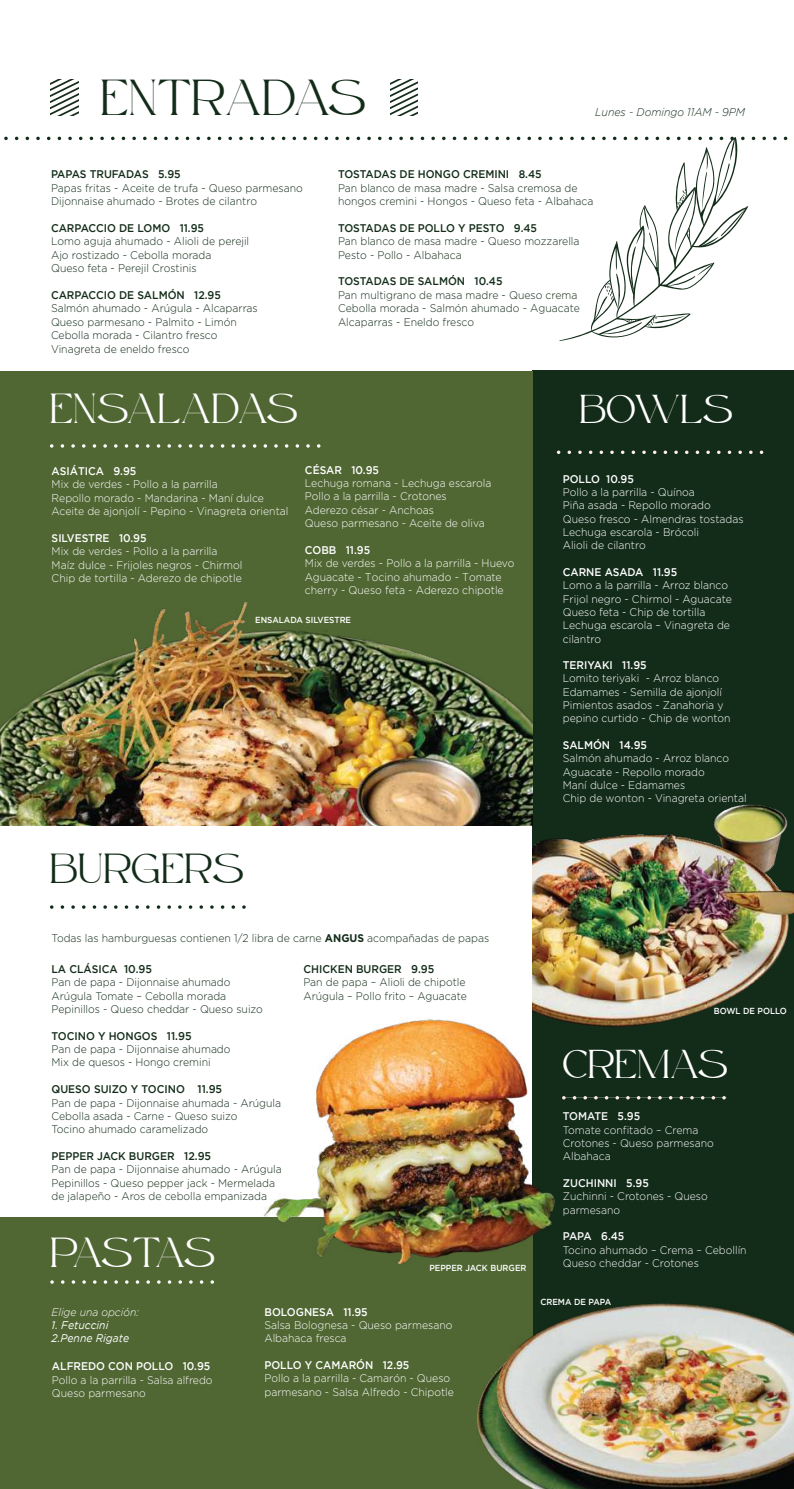
<style>
.page{position:relative;width:794px;height:1489px;background:#fff}
.page>*{position:absolute;margin:0;border:0;box-sizing:border-box;transform-origin:0 0}
.t1{font:50.57px "Beauty Swing Personal Use";letter-spacing:.01em;color:#132c19;scale:.94 1}
.t2{font:42px "Beauty Swing Personal Use";letter-spacing:.01em;color:#fff;scale:.94 1}
.t3{font:42px "Beauty Swing Personal Use";letter-spacing:.01em;color:#132c19;scale:.94 1}
.t4{font:42px "Beauty Swing Personal Use";letter-spacing:-.04em;color:#fff;scale:.94 1}
.t5{font:40.25px "Beauty Swing Personal Use";letter-spacing:.01em;color:#fff;scale:.94 1}
.t6{font:italic 300 11.2px "Gotham";color:#132c19;scale:.94 1}
.t7{font:300 11.03px/13.5px "Gotham";color:#132c19;scale:.94 1}
.t8{font:300 11.03px/13.3px "Gotham";color:#fff;scale:.94 1}
.t9{font:300 11.03px/13.3px "Gotham";color:#f9f9fa;scale:.94 1}
.t10{font:500 11.03px "Gotham";color:#fff;scale:.94 1}
.t11{font:italic 11.03px/13.3px "Gotham";color:#fff;scale:.94 1}
.t12{font:italic 300 11.03px "Gotham";color:#fff;scale:.94 1}
.t13{font:500 8.75px "Gotham";color:#fff;scale:.94 1}
.s1{font-weight:500}
.s2{font-size:11.2px;color:#162c1b}
.s3{font-size:11.2px}
.s4{font-weight:700}
.s5{font-weight:500;font-size:11.2px}
.s6{font-weight:500;color:#fff}
</style>
<div class="page">
<div style="left:532px;top:370px;width:262px;height:1111px;background:#132c19"></div>
<div style="left:0;top:1217px;width:532px;height:271px;background:#506733"></div>
<img style="left:263px;top:1019px;width:311px;height:272px">
<img style="left:532px;top:662px;width:262px;height:396px">
<img style="left:0;top:371px;width:532px;height:454px">
<svg style="left:558px;top:450px;width:206px;height:4px"></svg>
<svg style="left:50px;top:80px;width:28px;height:36px"></svg>
<svg style="left:390px;top:80px;width:28px;height:36px"></svg>
<svg style="left:564px;top:1095px;width:162px;height:4px"></svg>
<svg style="left:52px;top:905px;width:194px;height:3px"></svg>
<svg style="left:52px;top:444px;width:272px;height:3px"></svg>
<svg style="left:52px;top:1280px;width:162px;height:3px"></svg>
<svg style="left:6px;top:137px;width:782px;height:204px"></svg>
<img style="left:477px;top:1291px;width:317px;height:197px">
<h1 class="t1" style="left:101px;top:68px;width:283px">ENTRADAS</h1>
<p class="t6" style="left:595px;top:106px;width:161px">Lunes - Domingo 11AM - 9PM</p>
<p class="t7" style="left:51px;top:167px;width:269px"><span class="s1">PAPAS TRUFADAS 5.95<br></span>Papas fritas <span class="s2">- A</span>ceite de trufa <span class="s2">- Q</span>ueso parmesano<br>Dijonnaise ahumado <span class="s2">- B</span>rotes de cilantro</p>
<p class="t7" style="left:51px;top:221px;width:212px"><span class="s1">CARPACCIO DE LOMO 11.95<br></span>Lomo aguja ahumado <span class="s2">-</span> Alioli de perejil<br><span class="s2">A</span>jo rostizado <span class="s2">- C</span>ebolla morada<br><span class="s2">Q</span>ueso feta <span class="s2">- P</span>erejil Crostinis</p>
<p class="t7" style="left:51px;top:288px;width:221px"><span class="s1">CARPACCIO DE SALMÓN 12.95<br></span>Salmón ahumado <span class="s2">-</span> Arúgula <span class="s2">-</span> Alcaparras<br>Queso parmesano <span class="s2">-</span> Palmito <span class="s2">-</span> Limón<br>Cebolla morada <span class="s2">-</span> Cilantro fresco<br>Vinagreta de eneldo fresco</p>
<p class="t7" style="left:338px;top:167px;width:273px"><span class="s1">TOSTADAS DE HONGO CREMINI 8.45<br></span>Pan blanco de masa madre <span class="s2">- S</span>alsa cremosa de hongos cremini <span class="s2">- H</span>ongos <span class="s2">- Q</span>ueso feta <span class="s2">- A</span>lbahaca</p>
<p class="t7" style="left:338px;top:221px;width:258px"><span class="s1">TOSTADAS DE POLLO Y PESTO 9.45<br></span>Pan blanco de masa madre <span class="s2">- Q</span>ueso mozzarella<br>Pesto - Pollo <span class="s2">- A</span>lbahaca</p>
<p class="t7" style="left:338px;top:275px;width:259px"><span class="s1">TOSTADAS DE SALMÓN 10.45<br></span>Pan multigrano de masa madre <span class="s2">- Q</span>ueso crema Cebolla morada <span class="s2">-</span> Salmón ahumado <span class="s2">- A</span>guacate Alcaparras <span class="s2">- E</span>neldo fresco</p>
<h2 class="t2" style="left:50px;top:383px;width:265px">ENSALADAS</h2>
<h3 class="t5" style="left:579px;top:385px;width:164px">BOWLS</h3>
<p class="t8" style="left:52px;top:464px;width:253px"><span class="s1">ASIÁTICA 9.95<br></span>Mix de verdes <span class="s3">- P</span>ollo a la parrilla<br><span class="s3">R</span>epollo morado <span class="s3">-</span> Mandarina <span class="s3">- M</span>aní dulce Aceite de ajonjolí <span class="s3">- P</span>epino <span class="s3">- Vi</span>nagreta oriental</p>
<p class="t10" style="left:52px;top:532px;width:102px">SILVESTRE 10.95</p>
<p class="t8" style="left:52px;top:544px;width:204px">Mix de verdes - Pollo a la parrilla<br>Maíz dulce - Frijoles negros - Chirmol<br>Chip de tortilla - Aderezo de chipotle</p>
<p class="t10" style="left:305px;top:463px;width:80px">CÉSAR 10.95</p>
<p class="t8" style="left:305px;top:476px;width:200px">Lechuga romana - Lechuga escarola<br>Pollo a la parrilla - Crotones<br>Aderezo césar - Anchoas<br>Queso parmesano - Aceite de oliva</p>
<p class="t8" style="left:305px;top:543px;width:224px"><span class="s1">COBB 11.95<br></span>Mix de verdes <span class="s3">-</span> Pollo a la parrilla <span class="s3">- H</span>uevo<br>Aguacate <span class="s3">- T</span>ocino ahumado <span class="s3">- T</span>omate cherry <span class="s3">- Q</span>ueso feta <span class="s3">- A</span>derezo chipotle</p>
<p class="t13" style="left:255px;top:614px;width:104px">ENSALADA SILVESTRE</p>
<h2 class="t3" style="left:50px;top:843px;width:208px">BURGERS</h2>
<p class="t10" style="left:563px;top:472px;width:77px">POLLO 10.95</p>
<p class="t8" style="left:563px;top:485px;width:194px">Pollo a la parrilla - Quínoa<br>Piña asada - Repollo morado<br>Queso fresco - Almendras tostadas<br>Lechuga escarola - Brócoli<br>Alioli de cilantro</p>
<p class="t10" style="left:563px;top:565px;width:123px">CARNE ASADA 11.95</p>
<p class="t8" style="left:563px;top:578px;width:181px">Lomo a la parrilla - Arroz blanco<br>Frijol negro - Chirmol - Aguacate<br>Queso feta - Chip de tortilla<br>Lechuga escarola – Vinagreta de cilantro</p>
<p class="t10" style="left:563px;top:659px;width:91px">TERIYAKI 11.95</p>
<p class="t8" style="left:563px;top:671px;width:180px">Lomito teriyaki - Arroz blanco<br>Edamames - Semilla de ajonjolí<br>Pimientos asados - Zanahoria y pepino curtido - Chip de wonton</p>
<p class="t10" style="left:563px;top:739px;width:91px">SALMÓN 14.95</p>
<p class="t8" style="left:563px;top:751px;width:197px">Salmón ahumado - Arroz blanco<br>Aguacate - Repollo morado<br>Maní dulce - Edamames<br>Chip de wonton - Vinagreta oriental</p>
<p class="t7" style="left:52px;top:930px;width:467px">Todas las hamburguesas contienen 1/2 libra de carne <span class="s4">ANGUS</span> acompañadas de papas</p>
<p class="t7" style="left:52px;top:962px;width:226px"><span class="s1">LA CLÁSICA</span> <span class="s5">10.95<br></span>Pan de papa - Dijonnaise ahumado<br>Arúgula Tomate – Cebolla morada<br>Pepinillos - Queso cheddar - Queso suizo</p>
<p class="t7" style="left:52px;top:1029px;width:192px"><span class="s1">TOCINO Y HONGOS</span> <span class="s5">11.95<br></span>Pan de papa - Dijonnaise ahumado<br>Mix de quesos - Hongo cremini</p>
<p class="t7" style="left:52px;top:1082px;width:246px"><span class="s1">QUESO SUIZO Y TOCINO</span> <span class="s5">11.95<br></span>Pan de papa - Dijonnaise ahumada - Arúgula<br>Cebolla asada - Carne - Queso suizo<br>Tocino ahumado caramelizado</p>
<p class="t7" style="left:52px;top:1149px;width:246px"><span class="s1">PEPPER JACK BURGER</span> <span class="s5">12.95<br></span>Pan de papa - Dijonnaise ahumado - Arúgula Pepinillos - Queso pepper jack - Mermelada de jalapeño - Aros de cebolla empanizada</p>
<h2 class="t4" style="left:50px;top:1227px;width:177px">PASTAS</h2>
<p class="t7" style="left:303px;top:962px;width:175px"><span class="s1">CHICKEN BURGER</span> <span class="s5">9.95<br></span>Pan de papa – Alioli de chipotle<br>Arúgula – Pollo frito – Aguacate</p>
<p class="t13" style="left:429px;top:1262px;width:105px">PEPPER JACK BURGER</p>
<p class="t12" style="left:52px;top:1305px;width:94px">Elige una opción:</p>
<p class="t11" style="left:52px;top:1318px;width:84px">1. Fetuccini<br>2.Penne Rigate</p>
<p class="t10" style="left:52px;top:1359px;width:170px">ALFREDO CON POLLO 10.95</p>
<p class="t8" style="left:52px;top:1372px;width:172px">Pollo a la parrilla - Salsa alfredo<br>Queso parmesano</p>
<p class="t10" style="left:264px;top:1305px;width:111px">BOLOGNESA 11.95</p>
<p class="t8" style="left:264px;top:1318px;width:201px">Salsa Bolognesa - Queso parmesano<br>Albahaca fresca</p>
<p class="t10" style="left:264px;top:1358px;width:156px">POLLO Y CAMARÓN 12.95</p>
<p class="t8" style="left:264px;top:1371px;width:203px">Pollo a la parrilla - Camarón - Queso parmesano - Salsa Alfredo - Chipotle</p>
<p class="t13" style="left:714px;top:1005px;width:79px">BOWL DE POLLO</p>
<h3 class="t5" style="left:563px;top:1040px;width:177px">CREMAS</h3>
<p class="t9" style="left:563px;top:1109px;width:162px"><span class="s1">TOMATE</span> <span class="s6">5.95<br></span>Tomate confitado – Crema<br>Crotones - Queso parmesano<br>Albahaca</p>
<p class="t9" style="left:563px;top:1176px;width:156px"><span class="s1">ZUCHINNI</span> <span class="s6">5.95<br></span>Zuchinni - Crotones - Queso parmesano</p>
<p class="t9" style="left:563px;top:1229px;width:197px"><span class="s1">PAPA</span> <span class="s6">6.45<br></span>Tocino ahumado – Crema – Cebollín<br>Queso cheddar - Crotones</p>
<p class="t13" style="left:540px;top:1296px;width:77px">CREMA DE PAPA</p>
</div>
